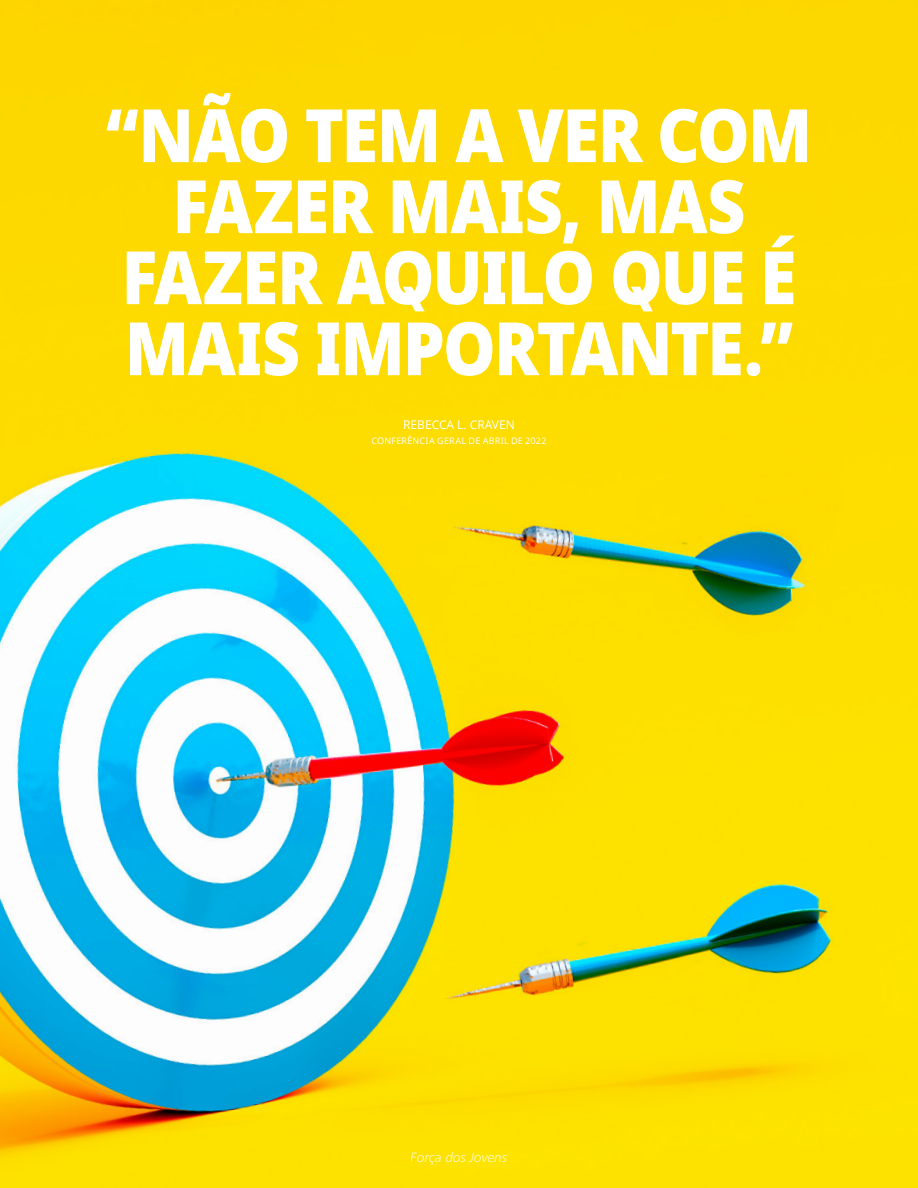
<style>
.page{position:relative;width:918px;height:1188px;background:#fff}
.page>*{position:absolute;margin:0;border:0;box-sizing:border-box;transform-origin:0 0}
.Pull_Quote_Craven{font:800 73.8px/70.9px "Dots Solidlds Lat";letter-spacing:-.02em;color:#fff;text-align:center;scale:.9 1}
.t1{font:italic 300 13.5px "Frutigerlds Lat";color:#fff}
.Citation_center_whit{font:12px "Dots Solidlds Lat";color:#fff}
.GC_white_centered{font:9px "Dots Solidlds Lat";letter-spacing:.03em;color:#fff}
</style>
<div class="page">
<img style="left:0;top:0;width:918px;height:1188px">
<p class="Pull_Quote_Craven" style="left:106px;top:102px;width:786px">“NÃO TEM A VER COM<br>FAZER MAIS, MAS<br>FAZER AQUILO QUE É<br>MAIS IMPORTANTE.”</p>
<p class="Citation_center_whit" style="left:403px;top:416px;width:113px">REBECCA L. CRAVEN</p>
<p class="GC_white_centered" style="left:371px;top:434px;width:177px">CONFERÊNCIA GERAL DE ABRIL DE 2022</p>
<p class="t1" style="left:411px;top:1148px;width:98px">Força dos Jovens</p>
</div>
